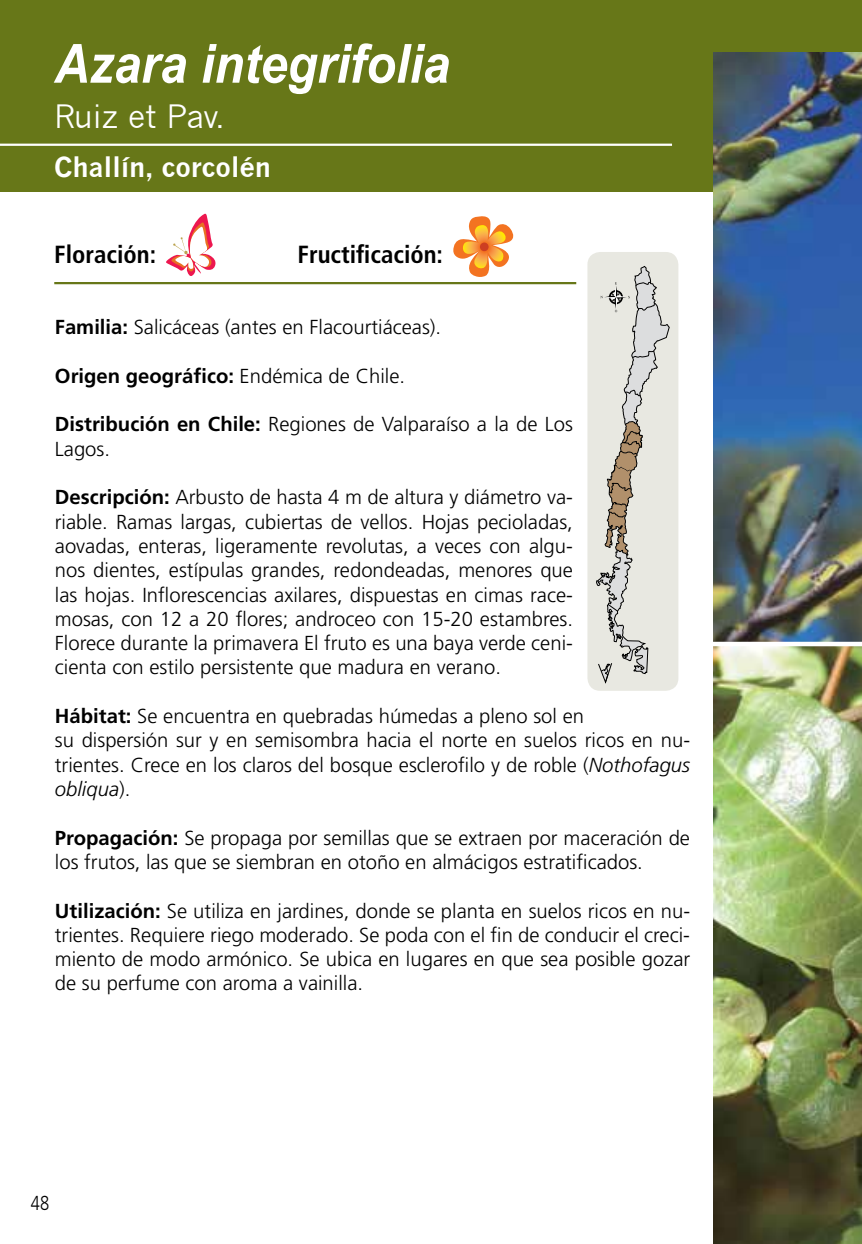
<style>
.page{position:relative;width:862px;height:1244px;background:#fff}
.page>*{position:absolute;margin:0;border:0;box-sizing:border-box;transform-origin:0 0}
.t1{font:italic 700 54px "Arial Narrow";color:#fff;scale:1.1 1}
.t2{font:31.5px "News Gothic";letter-spacing:-.01em;color:#fff}
.t3{font:700 27px "News Gothic";letter-spacing:-.01em;color:#fff}
.t4{font:700 condensed 24.75px "Frutiger LT Std";color:#000}
.t5{font:300 20.25px/24.3px "Frutiger LT Std";color:#000}
.t6{font:700 20.25px "Frutiger LT Std";color:#000}
.t7{font:300 20.25px "Frutiger LT Std";color:#000;scale:.81 1}
.s1{font-weight:700}
.s2{font-weight:300}
.s3{font-style:italic}
</style>
<div class="page">
<div style="left:0;top:0;width:713px;height:192px;background:#677718"></div>
<img style="left:713px;top:51px;width:148px;height:591px">
<img style="left:713px;top:646px;width:148px;height:598px">
<div style="left:697px;top:0;width:164px;height:51px;background:#677718"></div>
<svg style="left:166px;top:213px;width:50px;height:63px"></svg>
<svg style="left:453px;top:216px;width:61px;height:61px"></svg>
<div style="left:479px;top:242px;width:9px;height:9px;background:#cd3e22;border-radius:50%"></div>
<div style="left:587px;top:252px;width:91px;height:439px;background:#e8e8e1;border-radius:13px"></div>
<svg style="left:596px;top:266px;width:73px;height:418px"></svg>
<hr style="left:0;top:144px;width:671px;height:2px;background:#fff">
<hr style="left:54px;top:282px;width:522px;height:2px;background:#677718">
<h1 class="t1" style="left:54px;top:23px;width:361px">Azara integrifolia</h1>
<h2 class="t2" style="left:54px;top:98px;width:172px">Ruiz et Pav.</h2>
<h3 class="t3" style="left:54px;top:151px;width:218px">Challín, corcolén</h3>
<p class="t4" style="left:54px;top:240px;width:103px">Floración:</p>
<p class="t4" style="left:297px;top:240px;width:147px">Fructificación:</p>
<p class="t5" style="left:55px;top:315px;width:387px"><span class="s1">Familia:</span> Salicáceas (antes en Flacourtiáceas).</p>
<p class="t6" style="left:55px;top:364px;width:351px">Origen geográfico: <span class="s2">Endémica de Chile.</span></p>
<p class="t5" style="left:55px;top:412px;width:519px"><span class="s1">Distribución en Chile:</span> Regiones de Valparaíso a la de Los<br>Lagos.</p>
<p class="t5" style="left:55px;top:485px;width:519px;text-align:justify"><span class="s1">Descripción:</span> Arbusto de hasta 4 m de altura y diámetro va&shy;riable. Ramas largas, cubiertas de vellos. Hojas pecioladas, aovadas, enteras, ligeramente revolutas, a veces con algu&shy;nos dientes, estípulas grandes, redondeadas, menores que las hojas. Inflorescencias axilares, dispuestas en cimas race&shy;mosas, con 12 a 20 flores; androceo con 15-20 estambres.<br>Florece durante la primavera El fruto es una baya verde ceni&shy;cienta con estilo persistente que madura en verano.</p>
<p class="t5" style="left:55px;top:704px;width:636px"><span class="s1">Hábitat:</span> Se encuentra en quebradas húmedas a pleno sol en<br>su dispersión sur y en semisombra hacia el norte en suelos ricos en nu&shy;trientes. Crece en los claros del bosque esclerofilo y de roble (<span class="s3">Nothofagus obliqua</span>).</p>
<p class="t5" style="left:55px;top:826px;width:636px"><span class="s1">Propagación:</span> Se propaga por semillas que se extraen por maceración de los frutos, las que se siembran en otoño en almácigos estratificados.</p>
<p class="t5" style="left:55px;top:898px;width:636px;text-align:justify"><span class="s1">Utilización:</span> Se utiliza en jardines, donde se planta en suelos ricos en nu&shy;trientes. Requiere riego moderado. Se poda con el fin de conducir el creci&shy;miento de modo armónico. Se ubica en lugares en que sea posible gozar de su perfume con aroma a vainilla.</p>
<p class="t7" style="left:31px;top:1191px;width:24px">48</p>
</div>
